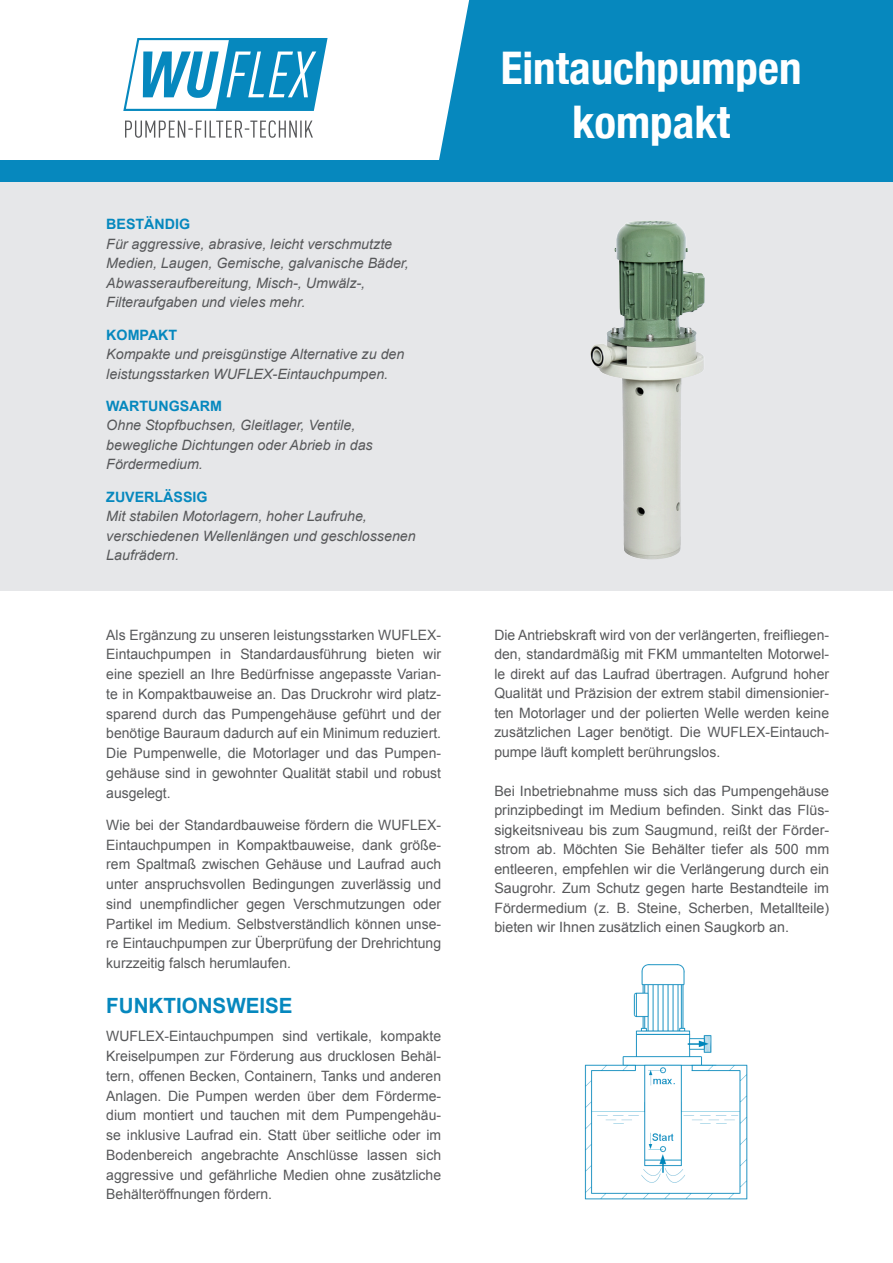
<style>
.page{position:relative;width:893px;height:1263px;background:#fff}
.page>*{position:absolute;margin:0;border:0;box-sizing:border-box;transform-origin:0 0}
.t1{font:700 condensed 45px/54px "Helvetica Neue";color:#fff;text-align:center}
.t2{font:700 21px "Arial";color:#0688be}
.t3{font:14.25px/19.6px "Arial";color:#57585a;text-align:justify}
.t4{font:italic 14.25px/19.5px "Arial";color:#57585a}
.t5{font:700 14.25px "Arial";color:#0688be}
</style>
<div class="page">
<div style="left:0;top:174px;width:893px;height:417px;background:#e6e7e9"></div>
<div style="left:434px;top:0;width:459px;height:161px;background:#0688be"></div>
<div style="left:0;top:161px;width:893px;height:21px;background:#0688be"></div>
<svg style="left:123px;top:38px;width:205px;height:73px"></svg>
<svg style="left:125px;top:120px;width:188px;height:18px"></svg>
<img style="left:590px;top:221px;width:115px;height:339px">
<img style="left:585px;top:964px;width:163px;height:235px">
<p class="t5" style="left:106px;top:215px;width:85px">BESTÄNDIG</p>
<p class="t4" style="left:106px;top:234px;width:304px">Für aggressive, abrasive, leicht verschmutzte Medien, Laugen, Gemische, galvanische Bäder, Abwasseraufbereitung, Misch-, Umwälz-, Filteraufgaben und vieles mehr.</p>
<p class="t5" style="left:106px;top:325px;width:72px">KOMPAKT</p>
<p class="t4" style="left:106px;top:345px;width:300px">Kompakte und preisgünstige Alternative zu den leistungsstarken WUFLEX-Eintauchpumpen.</p>
<p class="t5" style="left:106px;top:396px;width:117px">WARTUNGSARM</p>
<p class="t4" style="left:106px;top:416px;width:268px">Ohne Stopfbuchsen, Gleitlager, Ventile, bewegliche Dichtungen oder Abrieb in das<br>Fördermedium.</p>
<p class="t5" style="left:106px;top:487px;width:103px">ZUVERLÄSSIG</p>
<p class="t4" style="left:106px;top:507px;width:311px">Mit stabilen Motorlagern, hoher Laufruhe, verschiedenen Wellenlängen und geschlossenen<br>Laufrädern.</p>
<p class="t3" style="left:106px;top:625px;width:336px">Als Ergänzung zu unseren leistungsstarken WUFLEX-Eintauchpumpen in Standardausführung bieten wir eine speziell an Ihre Bedürfnisse angepasste Varian&shy;te in Kompaktbauweise an. Das Druckrohr wird platz&shy;sparend durch das Pumpengehäuse geführt und der benötige Bauraum dadurch auf ein Minimum reduziert.<br>Die Pumpenwelle, die Motorlager und das Pumpen&shy;gehäuse sind in gewohnter Qualität stabil und robust ausgelegt.</p>
<p class="t3" style="left:106px;top:815px;width:336px">Wie bei der Standardbauweise fördern die WUFLEX-Eintauchpumpen in Kompaktbauweise, dank größe&shy;rem Spaltmaß zwischen Gehäuse und Laufrad auch unter anspruchsvollen Bedingungen zuverlässig und sind unempfindlicher gegen Verschmutzungen oder Partikel im Medium. Selbstverständlich können unse&shy;re Eintauchpumpen zur Überprüfung der Drehrichtung kurzzeitig falsch herumlaufen.</p>
<h2 class="t2" style="left:106px;top:992px;width:188px">FUNKTIONSWEISE</h2>
<p class="t3" style="left:106px;top:1027px;width:336px">WUFLEX-Eintauchpumpen sind vertikale, kompakte Kreiselpumpen zur Förderung aus drucklosen Behäl&shy;tern, offenen Becken, Containern, Tanks und anderen Anlagen. Die Pumpen werden über dem Förderme&shy;dium montiert und tauchen mit dem Pumpengehäu&shy;se inklusive Laufrad ein. Statt über seitliche oder im Bodenbereich angebrachte Anschlüsse lassen sich aggressive und gefährliche Medien ohne zusätzliche Behälteröffnungen fördern.</p>
<h1 class="t1" style="left:501px;top:38px;width:302px">Eintauchpumpen kompakt</h1>
<p class="t3" style="left:494px;top:625px;width:336px">Die Antriebskraft wird von der verlängerten, freifliegen&shy;den, standardmäßig mit FKM ummantelten Motorwel&shy;le direkt auf das Laufrad übertragen. Aufgrund hoher Qualität und Präzision der extrem stabil dimensionier&shy;ten Motorlager und der polierten Welle werden keine zusätzlichen Lager benötigt. Die WUFLEX-Eintauch&shy;pumpe läuft komplett berührungslos.</p>
<p class="t3" style="left:494px;top:781px;width:336px">Bei Inbetriebnahme muss sich das Pumpengehäuse prinzipbedingt im Medium befinden. Sinkt das Flüs&shy;sigkeitsniveau bis zum Saugmund, reißt der Förder&shy;strom ab. Möchten Sie Behälter tiefer als 500 mm entleeren, empfehlen wir die Verlängerung durch ein Saugrohr. Zum Schutz gegen harte Bestandteile im Fördermedium (z. B. Steine, Scherben, Metallteile) bieten wir Ihnen zusätzlich einen Saugkorb an.</p>
</div>
